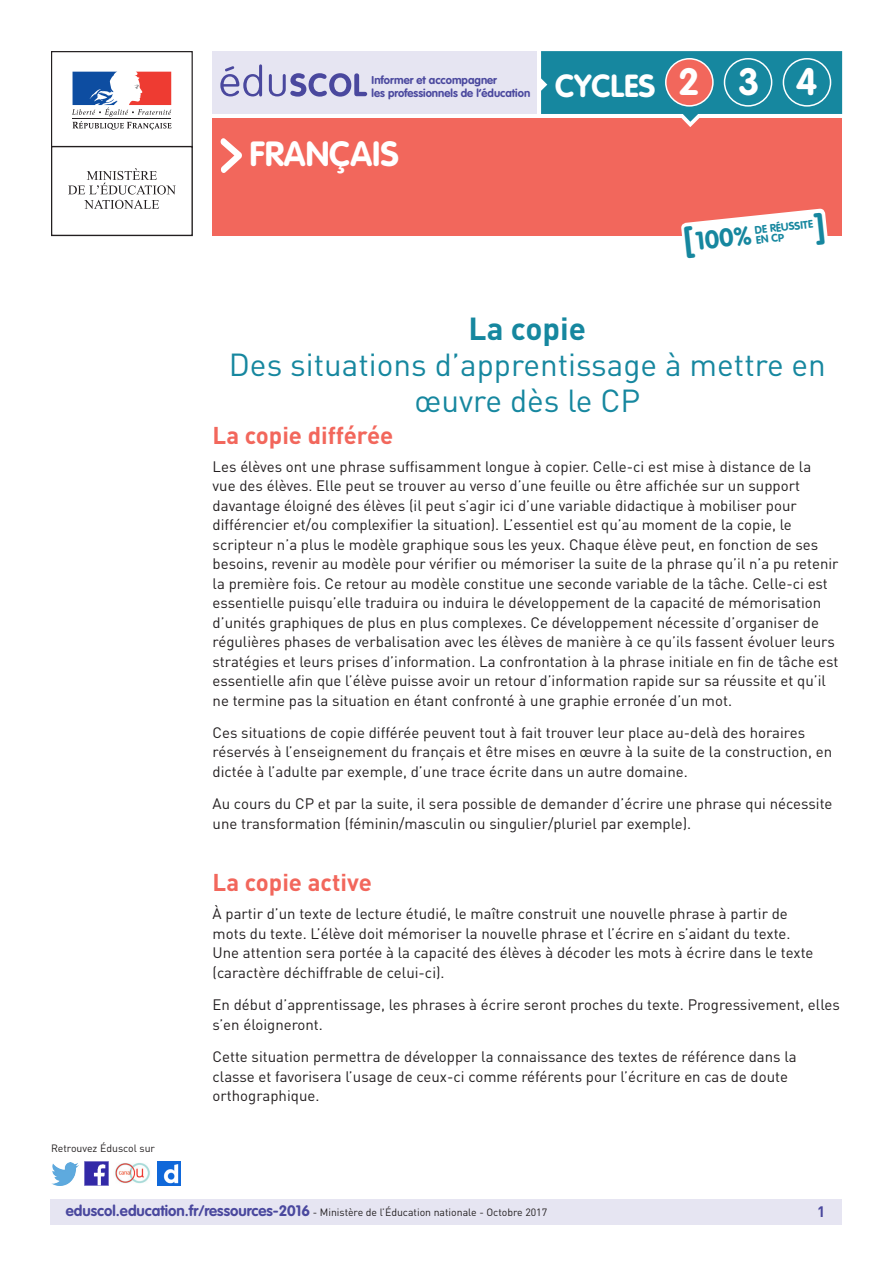
<style>
.page{position:relative;width:893px;height:1263px;background:#fff}
.page>*{position:absolute;margin:0;border:0;box-sizing:border-box;transform-origin:0 0}
.t1{font:700 37.5px "VAG Rounded Std";color:#fff}
._01_Nom_de_la_discip{font:700 34.5px "VAG Rounded Std";color:#fff}
._02_Sous-titre{font:31.5px/36px "DIN Pro";color:#16879f;text-align:center}
._01_Titre_de_la_fich{font:700 31.5px "DIN Pro";color:#16879f}
.t2{font:700 31.5px "VAG Rounded Std";color:#fff}
._02_Texte_info_conte{font:700 25.2px "VAG Rounded Std";color:#16879f}
._03_Titre_de_niveau{font:700 24px "DIN Pro";color:#f2675c}
._06_Texte_courant{font:15px/19.5px "DIN Pro";color:#231f20}
.t3{font:700 15px "DIN Pro";color:#4a489e}
.t4{font:700 11.25px/13.5px "VAG Rounded Std";color:#4a489e}
._02_Texte_info_conte-2{font:700 10.95px "VAG Rounded Std";color:#16879f}
.t5{font:10.5px "DIN Pro";color:#231f20}
.s1{font-family:"VAG Rounded Std";font-weight:700;font-size:15px;color:#4a489e}
</style>
<div class="page">
<div style="left:213px;top:118px;width:629px;height:118px;background:#f2675c"></div>
<svg style="left:220px;top:138px;width:22px;height:35px"></svg>
<div style="left:213px;top:51px;width:324px;height:63px;background:#e6e5f2"></div>
<svg style="left:220px;top:64px;width:147px;height:33px"></svg>
<svg style="left:541px;top:51px;width:301px;height:76px"></svg>
<div style="left:666px;top:59px;width:47px;height:47px;background:#f2675c;border-radius:50%"></div>
<div style="left:665px;top:58px;width:49px;height:49px;border:2px solid #fff;border-radius:50%"></div>
<div style="left:724px;top:58px;width:48px;height:49px;border:2px solid #fff;border-radius:50%"></div>
<div style="left:783px;top:58px;width:48px;height:49px;border:2px solid #fff;border-radius:50%"></div>
<div style="left:50px;top:1199px;width:791px;height:26px;background:#e6e5f2"></div>
<img style="left:85px;top:1162px;width:23px;height:23px">
<img style="left:51px;top:1163px;width:28px;height:22px">
<img style="left:158px;top:1162px;width:22px;height:23px">
<img style="left:115px;top:1163px;width:35px;height:21px">
<div style="left:51px;top:51px;width:142px;height:97px;border:1px solid #231f20"></div>
<svg style="left:72px;top:72px;width:100px;height:58px"></svg>
<hr style="left:72px;top:118px;width:99px;height:1px;background:#231f20">
<div style="left:51px;top:146px;width:142px;height:90px;border:1px solid #231f20"></div>
<svg style="left:68px;top:168px;width:108px;height:41px"></svg>
<svg style="left:681px;top:208px;width:147px;height:28px"></svg>
<p class="t4" style="left:372px;top:74px;width:160px">Informer et accompagner<br>les professionnels de l’éducation</p>
<p class="t2" style="left:555px;top:67px;width:102px">CYCLES</p>
<p class="t1" style="left:678px;top:60px;width:23px">2</p>
<p class="t1" style="left:738px;top:60px;width:23px">3</p>
<p class="t1" style="left:796px;top:60px;width:23px">4</p>
<p class="_01_Nom_de_la_discip" style="left:249px;top:133px;width:151px">FRANÇAIS</p>
<p class="_02_Texte_info_conte" style="left:694px;top:226px;width:58px;rotate:-6deg">100%</p>
<p class="_02_Texte_info_conte-2" style="left:754px;top:224px;width:60px;rotate:-6deg">DE RÉUSSITE</p>
<p class="_02_Texte_info_conte-2" style="left:755px;top:234px;width:30px;rotate:-6deg">EN CP</p>
<p class="_01_Titre_de_la_fich" style="left:469px;top:308px;width:119px">La copie</p>
<p class="_02_Sous-titre" style="left:229px;top:346px;width:599px">Des situations d’apprentissage à mettre en œuvre dès le CP</p>
<p class="_03_Titre_de_niveau" style="left:213px;top:419px;width:182px">La copie différée</p>
<p class="_06_Texte_courant" style="left:213px;top:456px;width:627px">Les élèves ont une phrase suffisamment longue à copier. Celle-ci est mise à distance de la<br>vue des élèves. Elle peut se trouver au verso d’une feuille ou être affichée sur un support davantage éloigné des élèves (il peut s’agir ici d’une variable didactique à mobiliser pour différencier et/ou complexifier la situation). L’essentiel est qu’au moment de la copie, le scripteur n’a plus le modèle graphique sous les yeux. Chaque élève peut, en fonction de ses besoins, revenir au modèle pour vérifier ou mémoriser la suite de la phrase qu’il n’a pu retenir la première fois. Ce retour au modèle constitue une seconde variable de la tâche. Celle-ci est essentielle puisqu’elle traduira ou induira le développement de la capacité de mémorisation d’unités graphiques de plus en plus complexes. Ce développement nécessite d’organiser de régulières phases de verbalisation avec les élèves de manière à ce qu’ils fassent évoluer leurs stratégies et leurs prises d’information. La confrontation à la phrase initiale en fin de tâche est essentielle afin que l’élève puisse avoir un retour d’information rapide sur sa réussite et qu’il ne termine pas la situation en étant confronté à une graphie erronée d’un mot.</p>
<p class="_06_Texte_courant" style="left:213px;top:722px;width:621px">Ces situations de copie différée peuvent tout à fait trouver leur place au-delà des horaires réservés à l’enseignement du français et être mises en œuvre à la suite de la construction, en dictée à l’adulte par exemple, d’une trace écrite dans un autre domaine.</p>
<p class="_06_Texte_courant" style="left:213px;top:794px;width:621px">Au cours du CP et par la suite, il sera possible de demander d’écrire une phrase qui nécessite une transformation (féminin/masculin ou singulier/pluriel par exemple).</p>
<p class="t5" style="left:51px;top:1141px;width:106px">Retrouvez Éduscol sur</p>
<p class="_03_Titre_de_niveau" style="left:213px;top:867px;width:161px">La copie active</p>
<p class="_06_Texte_courant" style="left:213px;top:904px;width:602px">À partir d’un texte de lecture étudié, le maître construit une nouvelle phrase à partir de mots du texte. L’élève doit mémoriser la nouvelle phrase et l’écrire en s’aidant du texte.<br>Une attention sera portée à la capacité des élèves à décoder les mots à écrire dans le texte (caractère déchiffrable de celui-ci).</p>
<p class="_06_Texte_courant" style="left:213px;top:995px;width:629px">En début d’apprentissage, les phrases à écrire seront proches du texte. Progressivement, elles s’en éloigneront.</p>
<p class="_06_Texte_courant" style="left:213px;top:1046px;width:586px">Cette situation permettra de développer la connaissance des textes de référence dans la classe et favorisera l’usage de ceux-ci comme référents pour l’écriture en cas de doute orthographique.</p>
<p class="t5" style="left:66px;top:1205px;width:483px"><span class="s1">eduscol.education.fr/ressources-2016</span> - Ministère de l’Éducation nationale - Octobre 2017</p>
<p class="t3" style="left:817px;top:1201px;width:10px">1</p>
</div>
